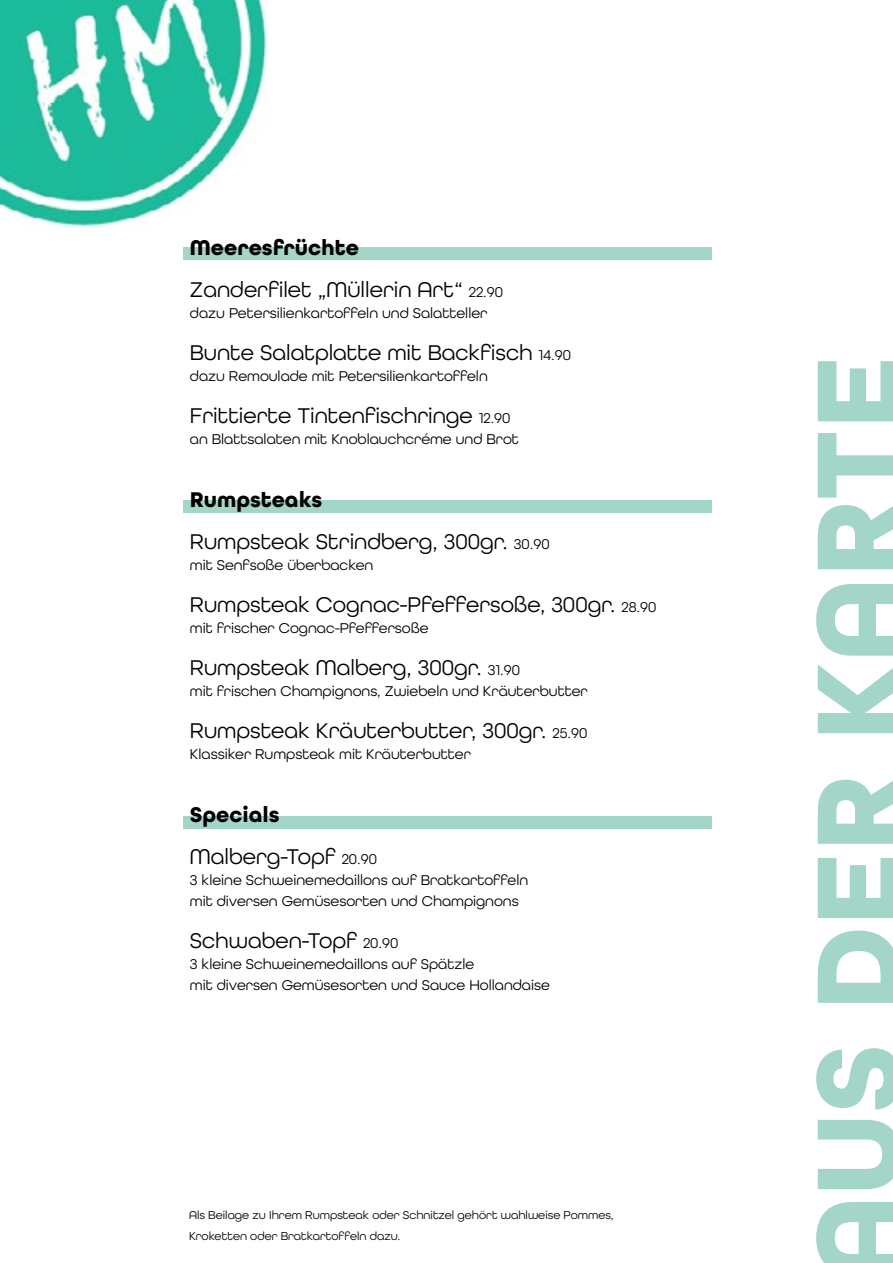
<style>
.page{position:relative;width:893px;height:1263px;background:#fff}
.page>*{position:absolute;margin:0;border:0;box-sizing:border-box;transform-origin:0 0}
.t1{font:700 124.5px "All Round Gothic";color:#a3d5c8}
.t2{font:22.5px/42px "All Round Gothic";color:#000}
.t3{font:15px/21px "All Round Gothic";color:#000}
.t4{font:12px/21px "All Round Gothic";color:#000}
.s1{font-weight:700}
.s2{font-size:15px}
</style>
<div class="page">
<div style="left:183px;top:816px;width:529px;height:13px;background:#a3d5c8"></div>
<div style="left:183px;top:500px;width:529px;height:13px;background:#a3d5c8"></div>
<div style="left:183px;top:247px;width:529px;height:13px;background:#a3d5c8"></div>
<img style="left:0;top:0;width:267px;height:227px">
<h2 class="t2" style="left:190px;top:226px;width:315px"><span class="s1">Meeresfrüchte<br></span>Zanderfilet „Müllerin Art“ <span class="s2">22.90</span></h2>
<p class="t3" style="left:190px;top:302px;width:299px">dazu Petersilienkartoffeln und Salatteller</p>
<h2 class="t2" style="left:190px;top:331px;width:383px">Bunte Salatplatte mit Backfisch <span class="s2">14.90</span></h2>
<p class="t3" style="left:190px;top:365px;width:299px">dazu Remoulade mit Petersilienkartoffeln</p>
<h2 class="t2" style="left:190px;top:394px;width:322px">Frittierte Tintenfischringe <span class="s2">12.90</span></h2>
<p class="t3" style="left:190px;top:428px;width:330px">an Blattsalaten mit Knoblauchcréme und Brot</p>
<h2 class="t2" style="left:190px;top:478px;width:361px"><span class="s1">Rumpsteaks<br></span>Rumpsteak Strindberg, 300gr. <span class="s2">30.90</span></h2>
<p class="t3" style="left:190px;top:554px;width:185px">mit Senfsoße überbacken</p>
<h2 class="t2" style="left:190px;top:583px;width:468px">Rumpsteak Cognac-Pfeffersoße, 300gr. <span class="s2">28.90</span></h2>
<p class="t3" style="left:190px;top:617px;width:240px">mit frischer Cognac-Pfeffersoße</p>
<h2 class="t2" style="left:190px;top:646px;width:331px">Rumpsteak Malberg, 300gr. <span class="s2">31.90</span></h2>
<p class="t3" style="left:190px;top:680px;width:399px">mit frischen Champignons, Zwiebeln und Kräuterbutter</p>
<h2 class="t2" style="left:190px;top:709px;width:399px">Rumpsteak Kräuterbutter, 300gr. <span class="s2">25.90</span></h2>
<p class="t3" style="left:190px;top:743px;width:283px">Klassiker Rumpsteak mit Kräuterbutter</p>
<h2 class="t2" style="left:190px;top:793px;width:188px"><span class="s1">Specials<br></span>Malberg-Topf <span class="s2">20.90</span></h2>
<p class="t3" style="left:190px;top:869px;width:340px">3 kleine Schweinemedaillons auf Bratkartoffeln mit diversen Gemüsesorten und Champignons</p>
<h2 class="t2" style="left:190px;top:919px;width:210px">Schwaben-Topf <span class="s2">20.90</span></h2>
<p class="t3" style="left:190px;top:953px;width:362px">3 kleine Schweinemedaillons auf Spätzle<br>mit diversen Gemüsesorten und Sauce Hollandaise</p>
<p class="t4" style="left:189px;top:1204px;width:426px">Als Beilage zu Ihrem Rumpsteak oder Schnitzel gehört wahlweise Pommes,<br>Kroketten oder Bratkartoffeln dazu.</p>
<h1 class="t1" style="left:784px;top:1280px;width:926px;rotate:-90deg">AUS DER KARTE</h1>
</div>
